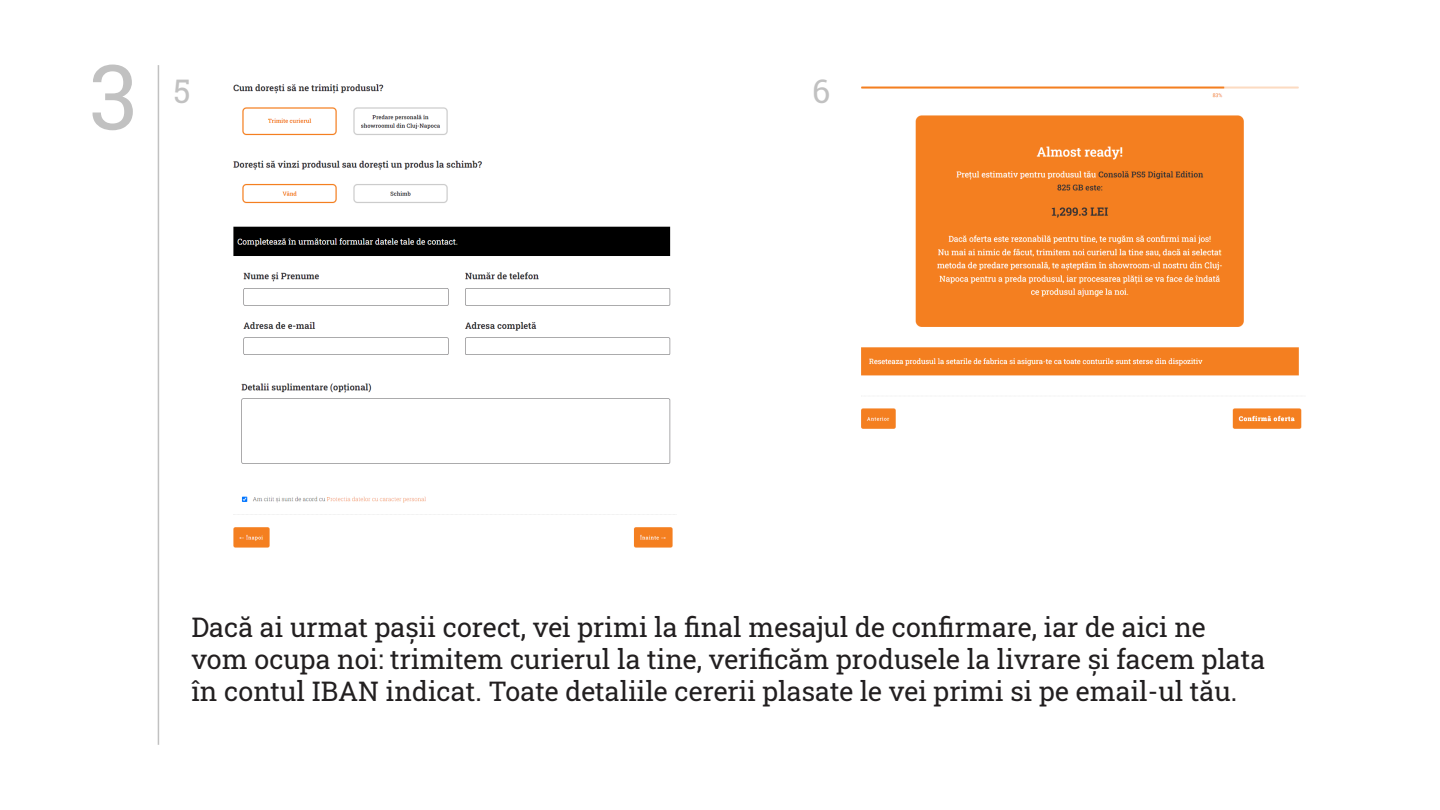
<style>
.page{position:relative;width:1440px;height:810px;background:#fff}
.page>*{position:absolute;margin:0;border:0;box-sizing:border-box;transform-origin:0 0}
.t1{font:89.85px "Roboto Slab";color:#c1c1c1}
.t2{font:32.47px "Roboto Slab";color:#c1c1c1}
.t3{font:26.92px/32.3px "Roboto Slab";color:#221f20}
</style>
<div class="page">
<img style="left:861px;top:86px;width:441px;height:343px">
<hr style="left:158px;top:65px;width:1px;height:680px;background:#c1c1c1">
<img style="left:233px;top:84px;width:442px;height:464px">
<div style="left:247px;top:293px;width:47px;height:10px;background:#fff"></div>
<div style="left:468px;top:293px;width:47px;height:10px;background:#fff"></div>
<div style="left:468px;top:343px;width:47px;height:9px;background:#fff"></div>
<div style="left:247px;top:341px;width:73px;height:10px;background:#fff"></div>
<h1 class="t1" style="left:89px;top:35px;width:50px">3</h1>
<p class="t2" style="left:173px;top:69px;width:19px">5</p>
<p class="t2" style="left:812px;top:69px;width:20px">6</p>
<p class="t3" style="left:191px;top:610px;width:1075px">Dacă ai urmat pașii corect, vei primi la final mesajul de confirmare, iar de aici ne vom ocupa noi: trimitem curierul la tine, verificăm produsele la livrare și facem plata în contul IBAN indicat. Toate detaliile cererii plasate le vei primi si pe email-ul tău.</p>
</div>
